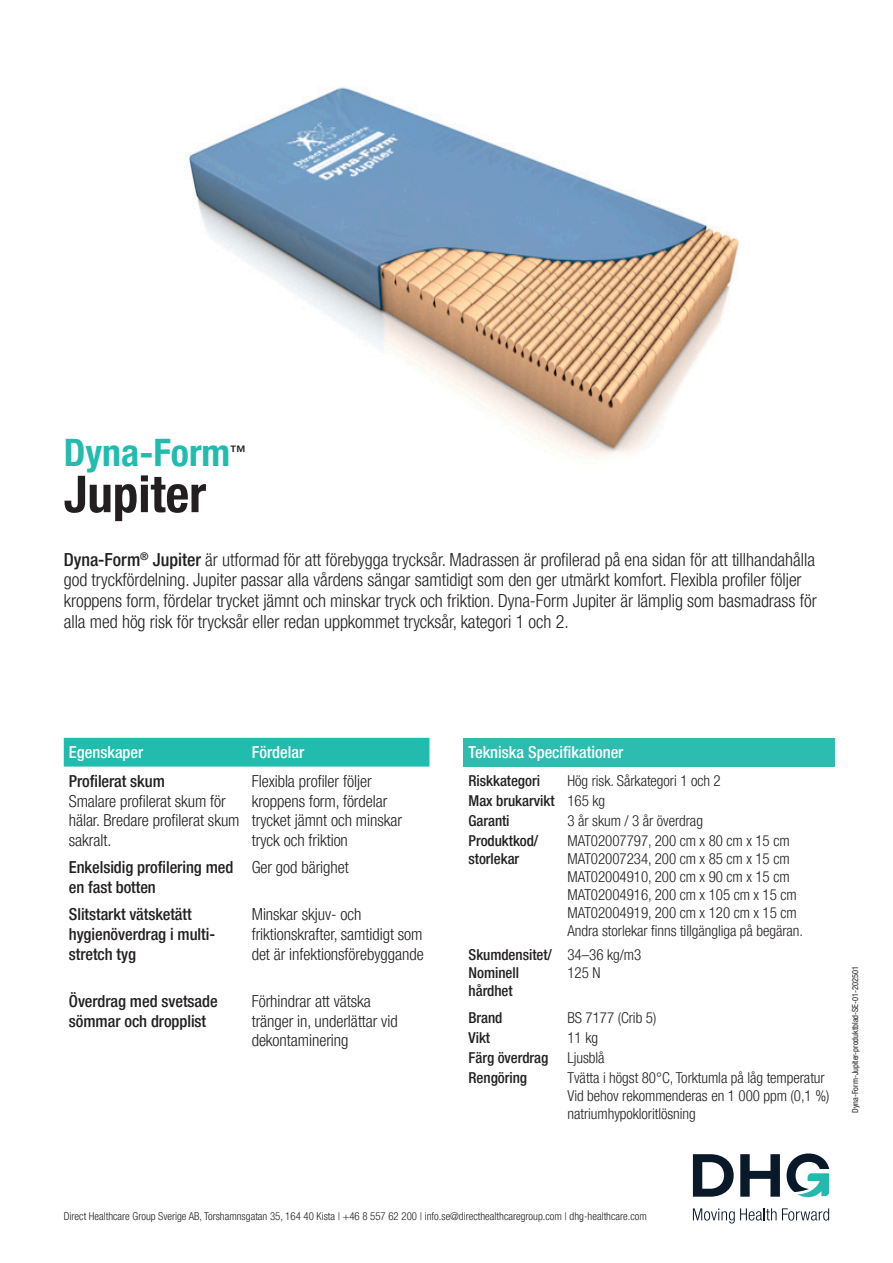
<style>
.page{position:relative;width:893px;height:1263px;background:#fff}
.page>*{position:absolute;margin:0;border:0;box-sizing:border-box;transform-origin:0 0}
.Otsikko_-_Dyna-Form_Saturn{font:700 condensed 50.85px "Helvetica Neue LT Pro";color:#231f20}
.Otsikko_-_Dyna-Form_Saturn-2{font:700 condensed 37.8px "Helvetica Neue LT Pro";color:#22bcae}
.Leipis___Ingressi_-_Dyna-Form_Mercury_SE{font:300 condensed 18px/20.9px "Helvetica Neue LT Pro";color:#231f20}
.Technical_Specification{font:300 condensed 16.5px/19.8px "Helvetica Neue LT Pro";letter-spacing:-.005em;color:#231f20}
.Technical_Specification-2{font:500 condensed 16.5px/19.8px "Helvetica Neue LT Pro";letter-spacing:-.005em;color:#231f20}
.Väliotsikko_-_Tekniset_tiedot{font:500 condensed 16.5px "Helvetica Neue LT Pro";color:#fff}
.Otsikko_-_Dyna-Form_Saturn-3{font:500 condensed 15.9px "Helvetica Neue LT Pro";color:#231f20}
.Technical_Specification-3{font:300 condensed 15px/18px "Helvetica Neue LT Pro";letter-spacing:-.005em;color:#231f20}
.Technical_Specification-4{font:500 condensed 15px/18px "Helvetica Neue LT Pro";letter-spacing:-.005em;color:#231f20}
.t1{font:300 condensed 10.8px "Helvetica Neue LT Pro";color:#231f20}
.t2{font:condensed 8.4px "Helvetica Neue LT Pro";color:#231f20}
.s1{font-weight:500}
</style>
<div class="page">
<img style="left:186px;top:87px;width:553px;height:370px">
<div style="left:463px;top:738px;width:372px;height:29px;background:#2dbdb0"></div>
<div style="left:64px;top:738px;width:365px;height:29px;background:#22bcae"></div>
<svg style="left:693px;top:1154px;width:41px;height:43px"></svg>
<svg style="left:740px;top:1154px;width:40px;height:43px"></svg>
<svg style="left:787px;top:1153px;width:42px;height:45px"></svg>
<svg style="left:693px;top:1208px;width:136px;height:15px"></svg>
<p class="Otsikko_-_Dyna-Form_Saturn-2" style="left:64px;top:430px;width:168px">Dyna-Form</p>
<p class="Otsikko_-_Dyna-Form_Saturn-3" style="left:230px;top:441px;width:17px">™</p>
<p class="Otsikko_-_Dyna-Form_Saturn" style="left:64px;top:464px;width:144px">Jupiter</p>
<p class="Leipis___Ingressi_-_Dyna-Form_Mercury_SE" style="left:64px;top:549px;width:754px"><span class="s1">Dyna-Form</span><sup>®</sup> <span class="s1">Jupiter</span> är utformad för att förebygga trycksår. Madrassen är profilerad på ena sidan för att tillhandahålla god tryckfördelning. Jupiter passar alla vårdens sängar samtidigt som den ger utmärkt komfort. Flexibla profiler följer kroppens form, fördelar trycket jämnt och minskar tryck och friktion. Dyna-Form Jupiter är lämplig som basmadrass för alla med hög risk för trycksår eller redan uppkommet trycksår, kategori 1 och 2.</p>
<p class="Väliotsikko_-_Tekniset_tiedot" style="left:69px;top:742px;width:76px">Egenskaper</p>
<p class="Väliotsikko_-_Tekniset_tiedot" style="left:252px;top:742px;width:54px">Fördelar</p>
<p class="Technical_Specification-2" style="left:69px;top:771px;width:98px">Profilerat skum</p>
<p class="Technical_Specification" style="left:69px;top:791px;width:172px">Smalare profilerat skum för hälar. Bredare profilerat skum sakralt.</p>
<p class="Technical_Specification" style="left:252px;top:771px;width:152px">Flexibla profiler följer kroppens form, fördelar trycket jämnt och minskar tryck och friktion</p>
<p class="Technical_Specification-2" style="left:69px;top:857px;width:166px">Enkelsidig profilering med en fast botten</p>
<p class="Technical_Specification" style="left:252px;top:857px;width:98px">Ger god bärighet</p>
<p class="Technical_Specification-2" style="left:69px;top:904px;width:148px">Slitstarkt vätsketätt hygienöverdrag i multi&shy;stretch tyg</p>
<p class="Technical_Specification" style="left:252px;top:904px;width:173px">Minskar skjuv- och friktionskrafter, samtidigt som det är infektionsförebyggande</p>
<p class="Technical_Specification-2" style="left:69px;top:991px;width:150px">Överdrag med svetsade sömmar och dropplist</p>
<p class="Technical_Specification" style="left:252px;top:991px;width:147px">Förhindrar att vätska tränger in, underlättar vid dekontaminering</p>
<p class="Väliotsikko_-_Tekniset_tiedot" style="left:469px;top:742px;width:156px">Tekniska Specifikationer</p>
<p class="Technical_Specification-4" style="left:469px;top:771px;width:73px">Riskkategori</p>
<p class="Technical_Specification-3" style="left:567px;top:771px;width:155px">Hög risk. Sårkategori 1 och 2</p>
<p class="Technical_Specification-4" style="left:469px;top:791px;width:88px">Max brukarvikt</p>
<p class="Technical_Specification-3" style="left:567px;top:791px;width:39px">165 kg</p>
<p class="Technical_Specification-4" style="left:469px;top:811px;width:43px">Garanti</p>
<p class="Technical_Specification-3" style="left:567px;top:811px;width:137px">3 år skum / 3 år överdrag</p>
<p class="Technical_Specification-4" style="left:469px;top:831px;width:71px">Produktkod/ storlekar</p>
<p class="Technical_Specification-3" style="left:567px;top:831px;width:224px">MAT02007797, 200 cm x 80 cm x 15 cm</p>
<p class="Technical_Specification-3" style="left:567px;top:849px;width:224px">MAT02007234, 200 cm x 85 cm x 15 cm</p>
<p class="Technical_Specification-3" style="left:567px;top:867px;width:224px">MAT02004910, 200 cm x 90 cm x 15 cm</p>
<p class="Technical_Specification-3" style="left:567px;top:885px;width:231px">MAT02004916, 200 cm x 105 cm x 15 cm</p>
<p class="Technical_Specification-3" style="left:567px;top:903px;width:237px">MAT02004919, 200 cm x 120 cm x 15 cm<br>Andra storlekar finns tillgängliga på begäran.</p>
<p class="Technical_Specification-4" style="left:469px;top:945px;width:85px">Skumdensitet/</p>
<p class="Technical_Specification-4" style="left:469px;top:963px;width:52px">Nominell hårdhet</p>
<p class="Technical_Specification-3" style="left:567px;top:945px;width:75px">34–36 kg/m3</p>
<p class="Technical_Specification-3" style="left:567px;top:963px;width:35px">125 N</p>
<p class="Technical_Specification-4" style="left:469px;top:1008px;width:35px">Brand</p>
<p class="Technical_Specification-3" style="left:567px;top:1008px;width:90px">BS 7177 (Crib 5)</p>
<p class="Technical_Specification-4" style="left:469px;top:1028px;width:23px">Vikt</p>
<p class="Technical_Specification-3" style="left:567px;top:1029px;width:32px">11 kg</p>
<p class="Technical_Specification-4" style="left:469px;top:1049px;width:81px">Färg överdrag</p>
<p class="Technical_Specification-3" style="left:567px;top:1049px;width:39px">Ljusblå</p>
<p class="Technical_Specification-4" style="left:469px;top:1069px;width:60px">Rengöring</p>
<p class="Technical_Specification-3" style="left:567px;top:1069px;width:259px">Tvätta i högst 80°C, Torktumla på låg temperatur</p>
<p class="Technical_Specification-3" style="left:567px;top:1087px;width:263px">Vid behov rekommenderas en 1 000 ppm (0,1 %) natriumhypokloritlösning</p>
<p class="t2" style="left:850px;top:1113px;width:148px;rotate:-90deg">Dyna-Form-Jupiter-produktblad-SE-01-202501</p>
<p class="t1" style="left:64px;top:1210px;width:585px">Direct Healthcare Group Sverige AB, Torshamnsgatan 35, 164 40 Kista | +46 8 557 62 200 | info.se@directhealthcaregroup.com | dhg-healthcare.com</p>
</div>
